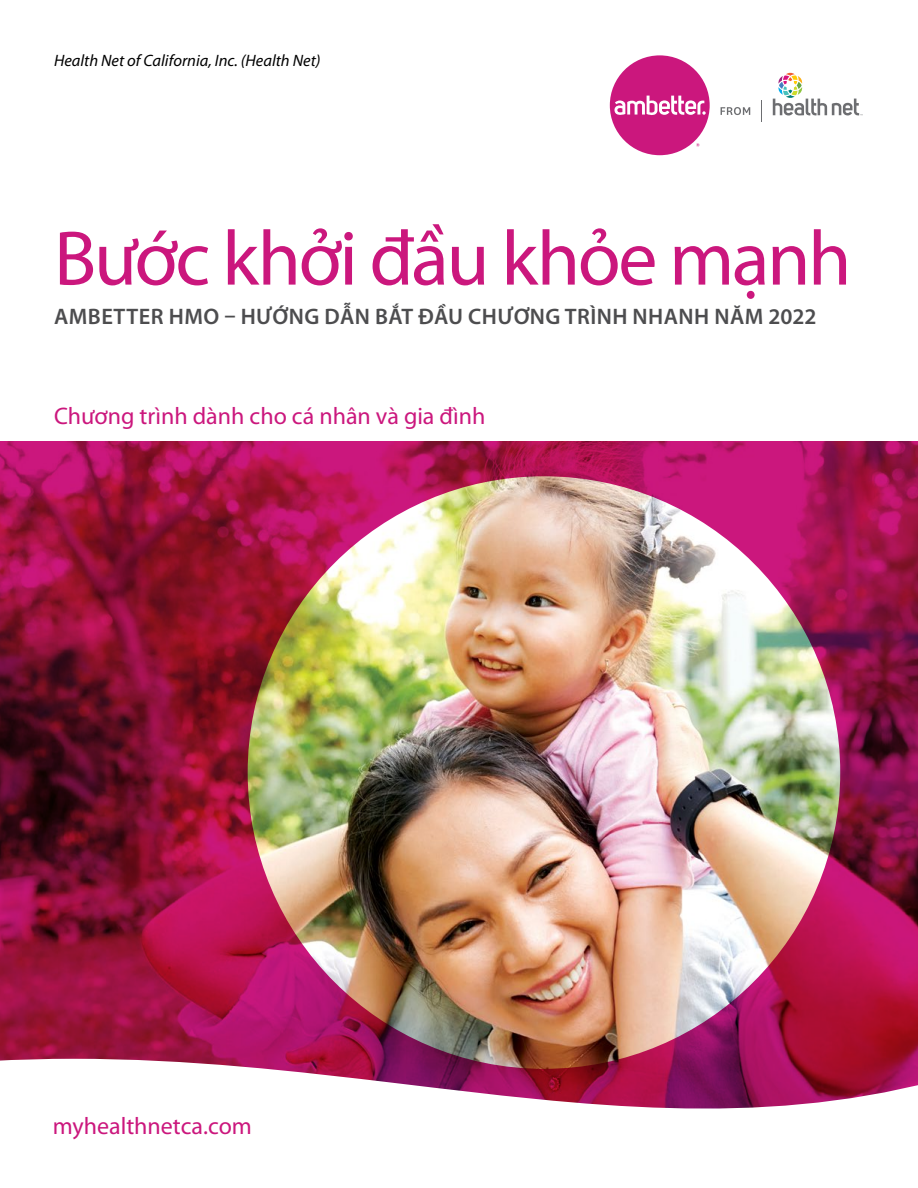
<style>
.page{position:relative;width:918px;height:1188px;background:#fff}
.page>*{position:absolute;margin:0;border:0;box-sizing:border-box;transform-origin:0 0}
.t1{font:78px "Myriad Pro";letter-spacing:-.03em;color:#cb177d}
.t2{font:24px "Myriad Pro";color:#cb177d}
.t3{font:600 22.5px "Myriad Pro";letter-spacing:.02em;color:#4d4d4f}
.t4{font:italic 16.5px "Myriad Pro";color:#000}
</style>
<div class="page">
<img style="left:0;top:441px;width:918px;height:618px">
<svg style="left:0;top:1059px;width:918px;height:50px"></svg>
<svg style="left:721px;top:107px;width:29px;height:8px"></svg>
<div style="left:610px;top:55px;width:100px;height:100px;background:#cb177d;border-radius:50%"></div>
<svg style="left:614px;top:96px;width:92px;height:19px"></svg>
<svg style="left:696px;top:143px;width:4px;height:4px"></svg>
<svg style="left:761px;top:101px;width:1px;height:21px"></svg>
<svg style="left:773px;top:72px;width:90px;height:44px"></svg>
<p class="t4" style="left:54px;top:51px;width:268px">Health Net of California, Inc. (Health Net)</p>
<h1 class="t1" style="left:54px;top:210px;width:799px">Bước khởi đầu khỏe mạnh</h1>
<h1 class="t3" style="left:54px;top:302px;width:764px">AMBETTER HMO – HƯỚNG DẪN BẮT ĐẦU CHƯƠNG TRÌNH NHANH NĂM 2022</h1>
<p class="t2" style="left:54px;top:401px;width:433px">Chương trình dành cho cá nhân và gia đình</p>
<p class="t2" style="left:53px;top:1111px;width:201px">myhealthnetca.com</p>
</div>
